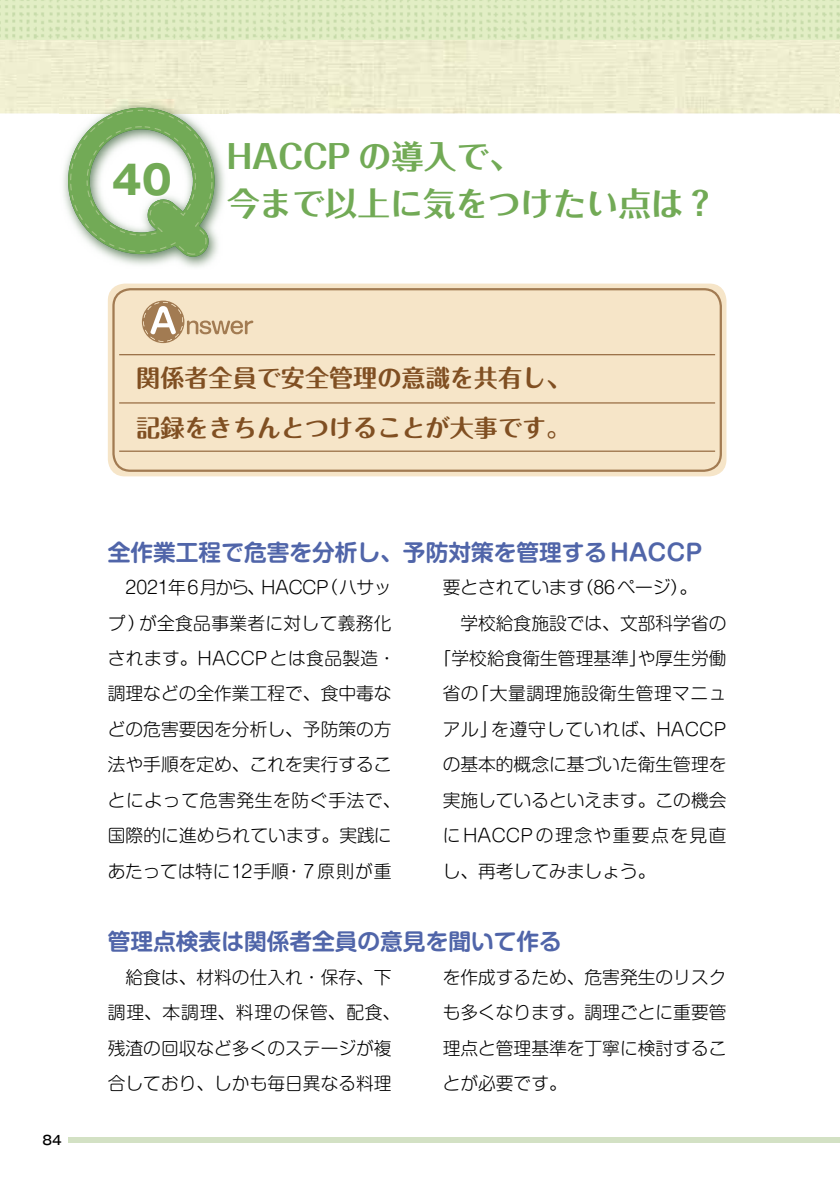
<style>
.page{position:relative;width:840px;height:1191px;background:#fff}
.page>*{position:absolute;margin:0;border:0;box-sizing:border-box;transform-origin:0 0}
.t1{font:700 39.6px "Gothic MB101 Pro";color:#72aa56}
.t2{font:700 32.6px/46.4px "Folk Pro";color:#72aa56}
.t3{font:700 24px/49.6px "Maru Fo Pro";color:#804f22}
.t4{font:700 22.6px "Shin M Go Pro De";color:#5065a9}
.t5{font:300 17.8px/35.4px "Shin M Go Pro";color:#000;text-align:center}
.t6{font:300 17.8px "Shin M Go Pro";letter-spacing:.045em;color:#000}
.t7{font:300 17.8px "Shin M Go Pro";letter-spacing:.03em;color:#000}
.t8{font:300 17.8px "Shin M Go Pro";letter-spacing:.085em;color:#000}
.t9{font:500 12.8px "Gothic MB101 Pro";color:#000}
</style>
<div class="page">
<div style="left:108px;top:283px;width:618px;height:193px;background:#f6e5c8;border-radius:17px"></div>
<img style="left:0;top:0;width:839px;height:113px">
<img style="left:839px;top:40px;width:1px;height:73px">
<img style="left:839px;top:0;width:1px;height:40px">
<div style="left:68px;top:1137px;width:771px;height:5px;background:#d3e1c4"></div>
<img style="left:59px;top:99px;width:169px;height:168px">
<svg style="left:68px;top:108px;width:146px;height:149px"></svg>
<svg style="left:142px;top:300px;width:111px;height:43px"></svg>
<div style="left:112px;top:288px;width:609px;height:184px;border:2px solid #a27b52;border-radius:17px"></div>
<hr style="left:119px;top:354px;width:595px;height:1px;background:#804f22">
<hr style="left:119px;top:402px;width:595px;height:1px;background:#804f22">
<hr style="left:119px;top:451px;width:595px;height:1px;background:#804f22">
<h1 class="t1" style="left:112px;top:147px;width:62px">40</h1>
<h2 class="t2" style="left:227px;top:129px;width:490px">HACCP の導入で、<br>今まで以上に気をつけたい点は？</h2>
<p class="t9" style="left:43px;top:1129px;width:21px">84</p>
<h3 class="t3" style="left:136px;top:350px;width:435px">関係者全員で安全管理の意識を共有し、記録をきちんとつけることが大事です。</h3>
<p class="t4" style="left:108px;top:533px;width:596px">全作業工程で危害を分析し、予防対策を管理するHACCP</p>
<p class="t5" style="left:108px;top:567px;width:294px">2021年６月から、HACCP(ハサップ)が全食品事業者に対して義務化されます。HACCPとは食品製造・調理などの全作業工程で、食中毒などの危害要因を分析し、予防策の方法や手順を定め、これを実行することによって危害発生を防ぐ手法で、国際的に進められています。実践にあたっては特に12手順・７原則が重</p>
<p class="t5" style="left:442px;top:567px;width:256px">要とされています（86ページ）。</p>
<p class="t5" style="left:442px;top:603px;width:285px">　学校給食施設では、文部科学省の</p>
<p class="t5" style="left:433px;top:638px;width:294px">「学校給食衛生管理基準」や厚生労働</p>
<p class="t7" style="left:442px;top:679px;width:285px">省の「大量調理施設衛生管理マニュ</p>
<p class="t6" style="left:442px;top:715px;width:285px">アル」を遵守していれば、HACCP</p>
<p class="t5" style="left:442px;top:745px;width:285px">の基本的概念に基づいた衛生管理を</p>
<p class="t5" style="left:442px;top:780px;width:285px">実施しているといえます。この機会</p>
<p class="t8" style="left:442px;top:821px;width:285px">にHACCPの理念や重要点を見直</p>
<p class="t5" style="left:442px;top:851px;width:214px">し、再考してみましょう。</p>
<p class="t4" style="left:108px;top:923px;width:455px">管理点検表は関係者全員の意見を聞いて作る</p>
<p class="t5" style="left:108px;top:957px;width:294px;text-align:left">　給食は、材料の仕入れ・保存、下調理、本調理、料理の保管、配食、残渣の回収など多くのステージが複合しており、しかも毎日異なる料理</p>
<p class="t5" style="left:442px;top:957px;width:285px;text-align:justify">を作成するため、危害発生のリスクも多くなります。調理ごとに重要管理点と管理基準を丁寧に検討することが必要です。</p>
</div>
